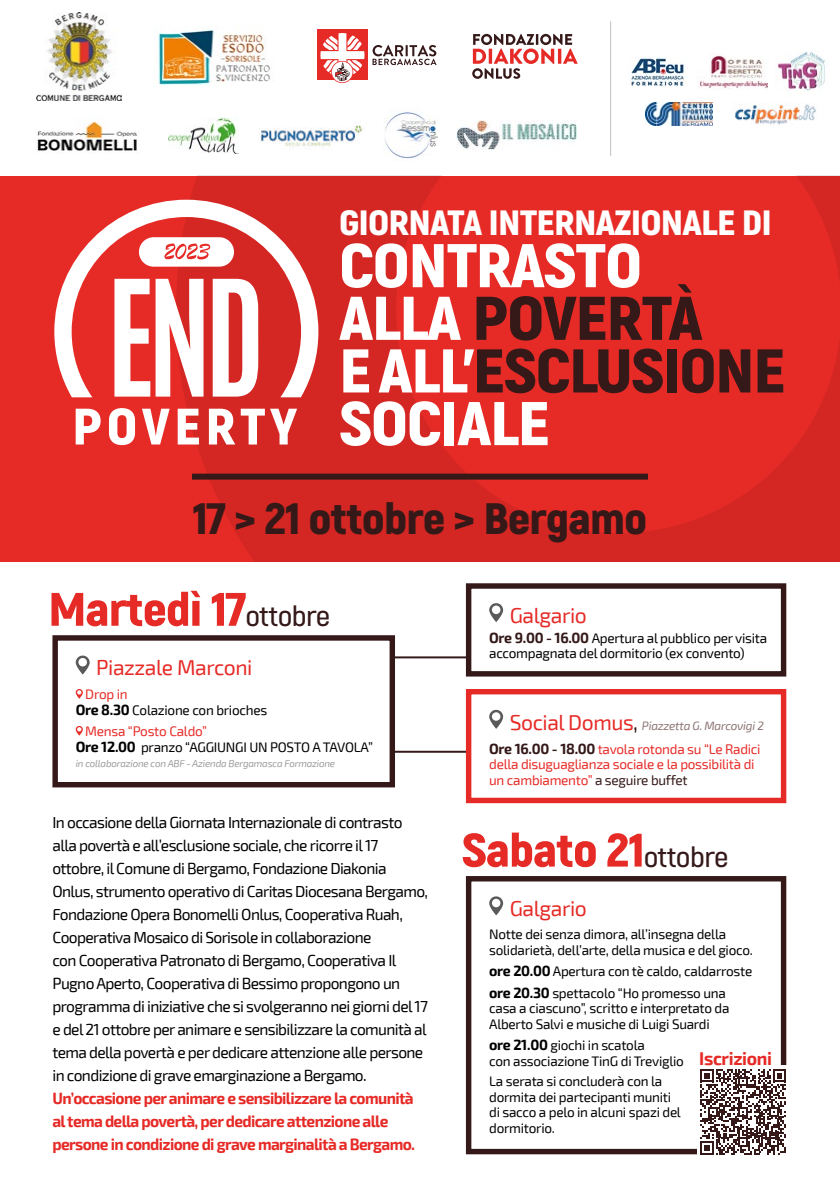
<style>
.page{position:relative;width:840px;height:1191px;background:#fff}
.page>*{position:absolute;margin:0;border:0;box-sizing:border-box;transform-origin:0 0}
.t1{font:900 61.6px/52.6px "Akrobat";letter-spacing:-.02em;color:#fff;scale:1.12 1}
.t2{font:900 46.8px "Akrobat";letter-spacing:-.02em;color:#e62b27;scale:1.12 1}
.t3{font:900 44px "Akrobat";letter-spacing:-.02em;color:#351919;scale:1.12 1}
.t4{font:900 35px "Akrobat";letter-spacing:-.02em;color:#fff;scale:1.12 1}
.t5{font:21.6px "Exo 2";letter-spacing:-.02em;color:#e62b27}
.t6{font:700 18px "Exo 2";letter-spacing:-.02em;color:#e62b27}
.t7{font:16px/23px "Exo 2";letter-spacing:-.04em;color:#000}
.t8{font:700 16px/23px "Exo 2";letter-spacing:-.04em;color:#e62b27}
.t9{font:13.8px/15.6px "Exo 2";letter-spacing:-.02em;color:#000}
.t10{font:13.8px/15.6px "Exo 2";letter-spacing:-.02em;color:#e62b27}
.t11{font:italic 12px "Exo 2";letter-spacing:-.02em;color:#8c7574}
.t12{font:italic 10px "Exo 2";letter-spacing:-.02em;color:#9d9d9c}
.s1{color:#351919}
.s2{font-weight:600;font-size:28.6px;color:#351919}
.s3{color:#e62b27}
.s4{font-weight:700;font-size:14.4px}
.s5{font-weight:700;font-size:14.4px;color:#351919}
.s6{font-style:normal;font-size:21.6px;color:#e62b27}
.s7{font-style:normal;font-size:21.6px;color:#351919}
</style>
<div class="page">
<hr style="left:349px;top:750px;width:131px;height:2px;background:#351919">
<hr style="left:349px;top:656px;width:131px;height:2px;background:#351919">
<div style="left:465px;top:583px;width:320px;height:93px;background:#fff;border:5px solid #351919"></div>
<div style="left:465px;top:689px;width:320px;height:114px;background:#fff;border:5px solid #e62b27"></div>
<svg style="left:489px;top:603px;width:14px;height:19px"></svg>
<svg style="left:489px;top:709px;width:14px;height:20px"></svg>
<div style="left:52px;top:635px;width:343px;height:152px;background:#fff;border:5px solid #351919"></div>
<div style="left:465px;top:876px;width:320px;height:278px;background:#fff;border:5px solid #351919"></div>
<div style="left:0;top:176px;width:839px;height:385px;background:#e62b27"></div>
<svg style="left:178px;top:176px;width:661px;height:385px"></svg>
<svg style="left:76px;top:408px;width:221px;height:37px"></svg>
<svg style="left:54px;top:200px;width:264px;height:197px"></svg>
<div style="left:139px;top:237px;width:95px;height:30px;background:#fff;border-radius:15px"></div>
<svg style="left:164px;top:243px;width:46px;height:16px"></svg>
<div style="left:192px;top:473px;width:455px;height:6px;background:#351919"></div>
<img style="left:734px;top:104px;width:82px;height:21px">
<img style="left:645px;top:103px;width:67px;height:22px">
<img style="left:628px;top:56px;width:57px;height:30px">
<img style="left:777px;top:51px;width:48px;height:40px">
<img style="left:698px;top:54px;width:68px;height:35px">
<img style="left:155px;top:29px;width:115px;height:56px">
<img style="left:37px;top:13px;width:84px;height:87px">
<svg style="left:472px;top:34px;width:105px;height:45px"></svg>
<div style="left:317px;top:30px;width:50px;height:50px;background:#e62b27"></div>
<svg style="left:320px;top:33px;width:44px;height:50px"></svg>
<svg style="left:372px;top:45px;width:64px;height:20px"></svg>
<hr style="left:609px;top:21px;width:1px;height:135px;background:#000">
<svg style="left:76px;top:689px;width:7px;height:9px"></svg>
<svg style="left:76px;top:726px;width:7px;height:9px"></svg>
<svg style="left:76px;top:655px;width:14px;height:19px"></svg>
<svg style="left:489px;top:896px;width:14px;height:19px"></svg>
<div style="left:696px;top:1064px;width:92px;height:94px;background:#fff"></div>
<svg style="left:700px;top:1069px;width:85px;height:85px"></svg>
<img style="left:384px;top:112px;width:53px;height:47px">
<img style="left:260px;top:121px;width:103px;height:26px">
<img style="left:168px;top:117px;width:70px;height:36px">
<img style="left:36px;top:121px;width:101px;height:32px">
<img style="left:456px;top:121px;width:119px;height:29px">
<h3 class="t4" style="left:339px;top:203px;width:388px">GIORNATA INTERNAZIONALE DI</h3>
<h1 class="t1" style="left:339px;top:239px;width:400px">CONTRASTO<br>ALLA <span class="s1">POVERTÀ<br></span>E ALL’<span class="s1">ESCLUSIONE<br></span>SOCIALE</h1>
<h3 class="t3" style="left:192px;top:494px;width:407px">17 &gt; 21 ottobre &gt; Bergamo</h3>
<h2 class="t2" style="left:48px;top:583px;width:253px">Martedì 17<span class="s2">ottobre</span></h2>
<h3 class="t5" style="left:96px;top:658px;width:158px">Piazzale Marconi</h3>
<p class="t9" style="left:76px;top:686px;width:193px;line-height:16.2px;text-indent:10px"><span class="s3">Drop in<br></span><span class="s4">Ore 8.30</span> Colazione con brioches</p>
<p class="t9" style="left:76px;top:723px;width:298px;line-height:16.2px;text-indent:10px"><span class="s3">Mensa “Posto Caldo”<br></span><span class="s4">Ore 12.00</span> pranzo “AGGIUNGI UN POSTO A TAVOLA”</p>
<p class="t12" style="left:76px;top:760px;width:261px">in collaborazione con ABF - Azienda Bergamasca Formazione</p>
<p class="t7" style="left:52px;top:811px;width:377px">In occasione della Giornata Internazionale di contrasto alla povertà e all’esclusione sociale, che ricorre il 17 ottobre, il Comune di Bergamo, Fondazione Diakonia Onlus, strumento operativo di Caritas Diocesana Bergamo, Fondazione Opera Bonomelli Onlus, Cooperativa Ruah, Cooperativa Mosaico di Sorisole in collaborazione<br>con Cooperativa Patronato di Bergamo, Cooperativa Il Pugno Aperto, Cooperativa di Bessimo propongono un programma di iniziative che si svolgeranno nei giorni del 17 e del 21 ottobre per animare e sensibilizzare la comunità al tema della povertà e per dedicare attenzione alle persone in condizione di grave emarginazione a Bergamo.</p>
<p class="t8" style="left:52px;top:1087px;width:364px">Un’occasione per animare e sensibilizzare la comunità al tema della povertà, per dedicare attenzione alle persone in condizione di grave marginalità a Bergamo.</p>
<h3 class="t5" style="left:509px;top:606px;width:78px">Galgario</h3>
<p class="t9" style="left:489px;top:631px;width:279px"><span class="s5">Ore 9.00 - 16.00</span> Apertura al pubblico per visita accompagnata del dormitorio (ex convento)</p>
<p class="t11" style="left:509px;top:721px;width:255px"><span class="s6">Social Domus</span><span class="s7">,</span> Piazzetta G. Marcovigi 2</p>
<p class="t10" style="left:489px;top:741px;width:273px"><span class="s5">Ore 16.00 - 18.00</span> tavola rotonda su “Le Radici della disuguaglianza sociale e la possibilità di un cambiamento” <span class="s1">a seguire buffet</span></p>
<h2 class="t2" style="left:461px;top:824px;width:240px">Sabato 21<span class="s2">ottobre</span></h2>
<h3 class="t5" style="left:509px;top:899px;width:78px">Galgario</h3>
<p class="t9" style="left:489px;top:927px;width:265px">Notte dei senza dimora, all’insegna della solidarietà, dell’arte, della musica e del gioco.</p>
<p class="t9" style="left:489px;top:961px;width:264px;line-height:21.4px"><span class="s4">ore 20.00</span> Apertura con tè caldo, caldarroste <span class="s4">ore 20.30</span> spettacolo “Ho promesso una</p>
<p class="t9" style="left:489px;top:1001px;width:242px">casa a ciascuno”, scritto e interpretato da<br>Alberto Salvi e musiche di Luigi Suardi</p>
<p class="t9" style="left:489px;top:1038px;width:196px"><span class="s4">ore 21.00</span> giochi in scatola<br>con associazione TinG di Treviglio</p>
<p class="t9" style="left:489px;top:1074px;width:193px">La serata si concluderà con la dormita dei partecipanti muniti di sacco a pelo in alcuni spazi del dormitorio.</p>
<p class="t6" style="left:698px;top:1051px;width:74px">Iscrizioni</p>
</div>
